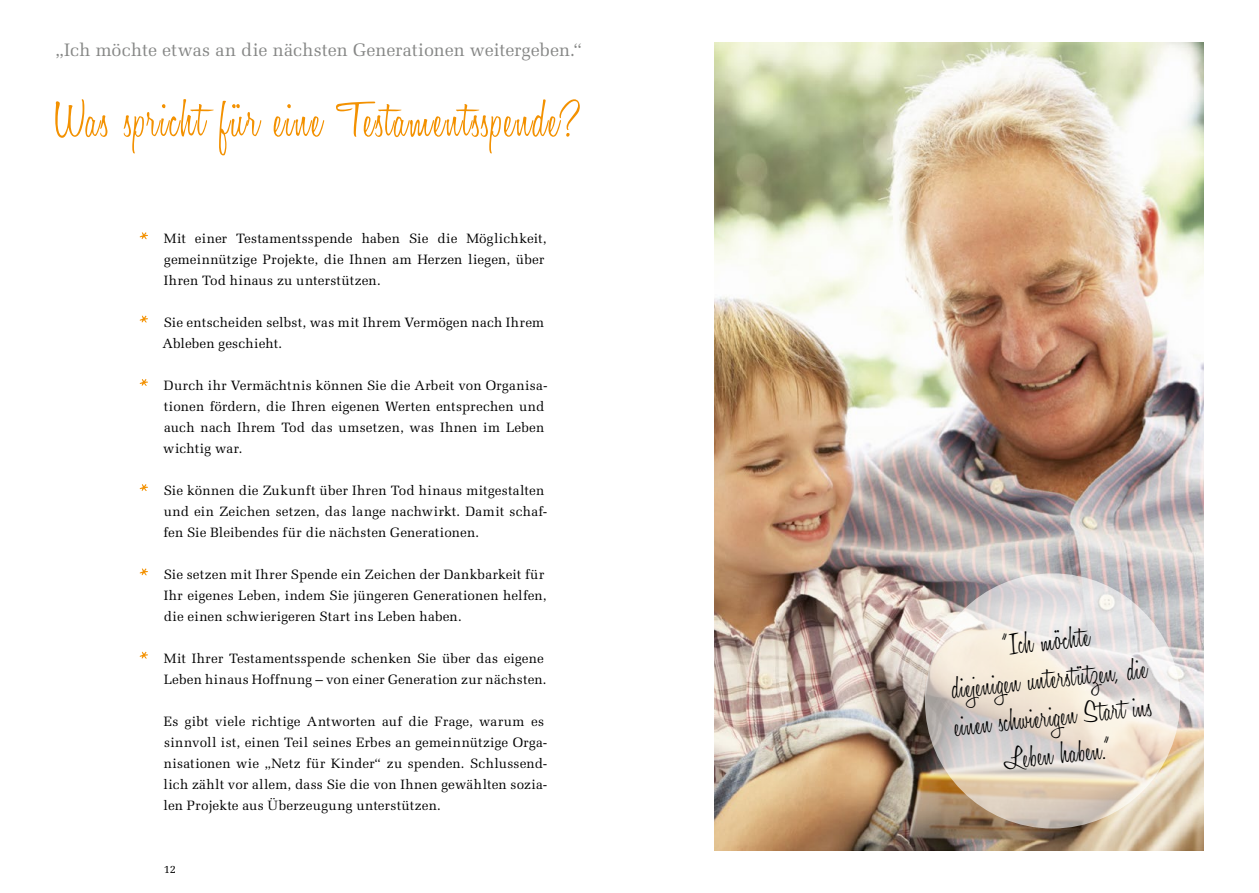
<style>
.page{position:relative;width:1259px;height:893px;background:#fff}
.page>*{position:absolute;margin:0;border:0;box-sizing:border-box;transform-origin:0 0}
.t1{font:300 54px/83.2px "Honey Script";letter-spacing:.03em;color:#f39100}
.t2{font:300 31.5px/37.8px "Honey Script";color:#000;text-align:center}
.t3{font:18px "Melior";color:#868786}
.t4{font:13.5px/21px "Melior";letter-spacing:.015em;color:#000}
.t5{font:11.25px "Melior";color:#000}
</style>
<div class="page">
<img style="left:714px;top:43px;width:489px;height:807px">
<svg style="left:925px;top:573px;width:255px;height:255px"></svg>
<h3 class="t3" style="left:55px;top:39px;width:529px">„Ich möchte etwas an die nächsten Generationen weitergeben.“</h3>
<h1 class="t1" style="left:55px;top:81px;width:529px">Was spricht für eine Testamentsspende?</h1>
<h1 class="t1" style="left:140px;top:212px;width:13px">* *</h1>
<h1 class="t1" style="left:140px;top:348px;width:13px;line-height:105.1px">* *</h1>
<h1 class="t1" style="left:140px;top:548px;width:13px">* *</h1>
<p class="t4" style="left:164px;top:228px;width:384px">Mit einer Testamentsspende haben Sie die Möglichkeit, gemeinnützige Projekte, die Ihnen am Herzen liegen, über<br>Ihren Tod hinaus zu unterstützen.</p>
<p class="t4" style="left:162px;top:312px;width:383px">Sie entscheiden selbst, was mit Ihrem Vermögen nach Ihrem<br>Ableben geschieht.</p>
<p class="t4" style="left:163px;top:375px;width:386px">Durch ihr Vermächtnis können Sie die Arbeit von Organisa&shy;tionen fördern, die Ihren eigenen Werten entsprechen und auch nach Ihrem Tod das umsetzen, was Ihnen im Leben wichtig war.</p>
<p class="t4" style="left:164px;top:480px;width:385px">Sie können die Zukunft über Ihren Tod hinaus mitgestalten und ein Zeichen setzen, das lange nachwirkt. Damit schaf&shy;fen Sie Bleibendes für die nächsten Generationen.</p>
<p class="t4" style="left:164px;top:564px;width:384px">Sie setzen mit Ihrer Spende ein Zeichen der Dankbarkeit für<br>Ihr eigenes Leben, indem Sie jüngeren Generationen helfen, die einen schwierigeren Start ins Leben haben.</p>
<p class="t4" style="left:164px;top:648px;width:384px">Mit Ihrer Testamentsspende schenken Sie über das eigene<br>Leben hinaus Hoffnung – von einer Generation zur nächsten.</p>
<p class="t4" style="left:164px;top:711px;width:385px">Es gibt viele richtige Antworten auf die Frage, warum es sinnvoll ist, einen Teil seines Erbes an gemeinnützige Orga&shy;nisationen wie „Netz für Kinder“ zu spenden. Schlussend&shy;lich zählt vor allem, dass Sie die von Ihnen gewählten sozia&shy;len Projekte aus Überzeugung unterstützen.</p>
<p class="t5" style="left:164px;top:863px;width:14px">12</p>
<h2 class="t2" style="left:944px;top:634px;width:201px;rotate:-6deg">"Ich möchte<br>diejenigen unterstützen, die einen schwierigen Start ins<br>Leben haben."</h2>
</div>
